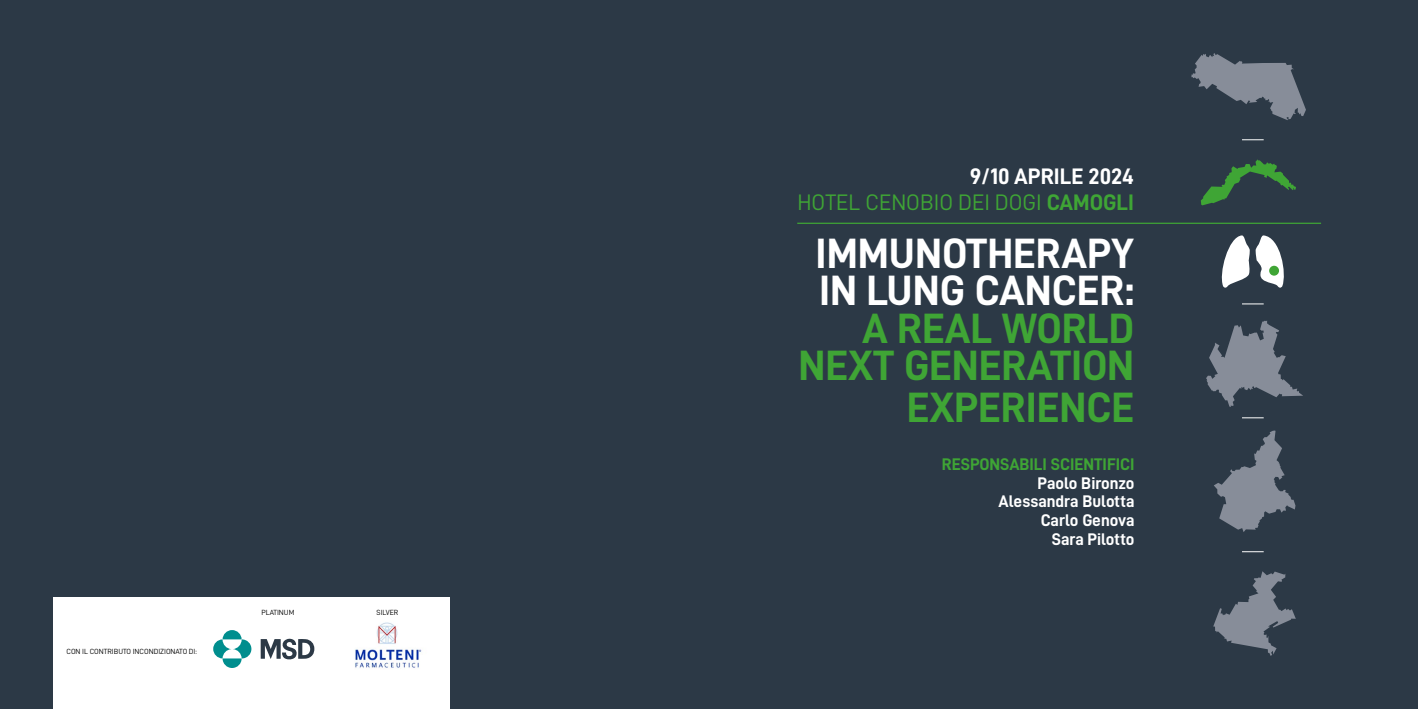
<style>
.page{position:relative;width:1418px;height:709px;background:#fff}
.page>*{position:absolute;margin:0;border:0;box-sizing:border-box;transform-origin:0 0}
.t1{font:42.5px/37.5px "D DIN Bold";color:#3fa535;text-align:right}
.t2{font:42.5px/37.5px "D DIN Bold";color:#fff}
.t3{font:22.5px "D DIN";color:#3fa535}
.t4{font:22.5px "D DIN Bold";color:#fff}
.t5{font:16.88px/18.8px "D DIN Bold";color:#fff;text-align:right}
.t6{font:16.88px "D DIN Bold";color:#3fa535}
.t7{font:7.5px "D DIN";color:#000}
.s1{font-family:"D DIN Bold"}
</style>
<div class="page">
<div style="left:0;top:0;width:1417px;height:709px;background:#2c3946"></div>
<hr style="left:797px;top:223px;width:523px;height:1px;background:#3fa535">
<svg style="left:1242px;top:551px;width:21px;height:1px"></svg>
<svg style="left:1191px;top:53px;width:114px;height:67px"></svg>
<svg style="left:1206px;top:320px;width:97px;height:87px"></svg>
<svg style="left:1213px;top:571px;width:82px;height:85px"></svg>
<svg style="left:1201px;top:159px;width:94px;height:46px"></svg>
<svg style="left:1242px;top:139px;width:21px;height:1px"></svg>
<svg style="left:1242px;top:303px;width:21px;height:1px"></svg>
<svg style="left:1221px;top:235px;width:63px;height:53px"></svg>
<div style="left:1269px;top:266px;width:9px;height:10px;background:#3fa535;border-radius:50%"></div>
<div style="left:53px;top:597px;width:396px;height:112px;background:#fff"></div>
<img style="left:355px;top:622px;width:67px;height:46px">
<svg style="left:213px;top:630px;width:38px;height:38px"></svg>
<svg style="left:261px;top:638px;width:53px;height:21px"></svg>
<svg style="left:1214px;top:430px;width:81px;height:102px"></svg>
<svg style="left:1242px;top:417px;width:21px;height:1px"></svg>
<p class="t7" style="left:66px;top:647px;width:132px">CON IL CONTRIBUTO INCONDIZIONATO DI:</p>
<p class="t7" style="left:261px;top:608px;width:34px">PLATINUM</p>
<p class="t7" style="left:376px;top:608px;width:23px">SILVER</p>
<h2 class="t4" style="left:969px;top:163px;width:166px">9/10 APRILE 2024</h2>
<h2 class="t3" style="left:797px;top:190px;width:338px">HOTEL CENOBIO DEI DOGI <span class="s1">CAMOGLI</span></h2>
<h1 class="t2" style="left:815px;top:233px;width:320px">IMMUNOTHERAPY<br>IN LUNG CANCER:</h1>
<h1 class="t1" style="left:798px;top:308px;width:337px">A REAL WORLD<br>NEXT GENERATION</h1>
<h1 class="t1" style="left:906px;top:387px;width:229px">EXPERIENCE</h1>
<p class="t6" style="left:941px;top:454px;width:194px">RESPONSABILI SCIENTIFICI</p>
<p class="t5" style="left:998px;top:473px;width:137px">Paolo Bironzo<br>Alessandra Bulotta<br>Carlo Genova<br>Sara Pilotto</p>
</div>
